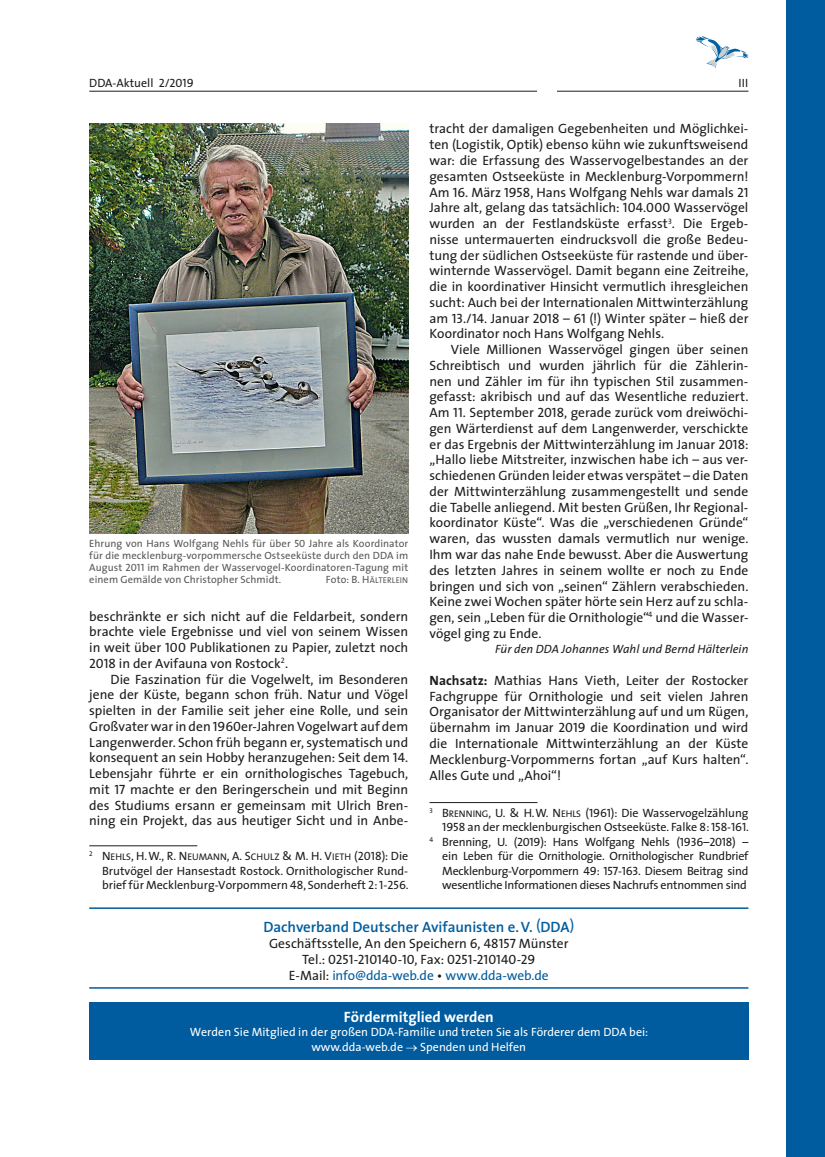
<style>
.page{position:relative;width:825px;height:1157px;background:#fff}
.page>*{position:absolute;margin:0;border:0;box-sizing:border-box;transform-origin:0 0}
.t1{font:600 15px "DDA Sans";letter-spacing:-.005em;color:#005c9e}
.t2{font:700 15px "DDA Sans";color:#fff}
.t3{font:500 13.5px/15.8px "DDA Sans";color:#1d1d1b;text-align:justify}
.t4{font:500 12px/14.4px "DDA Sans";letter-spacing:-.02em;color:#1d1d1b;text-align:right}
.t5{font:500 12px/14.4px "DDA Sans";color:#1d1d1b}
.t6{font:500 12px/14.4px "DDA Sans";color:#fff;text-align:center}
.t7{font:12px "DDA Sans Medium SC800";color:#1d1d1b}
.t8{font:italic 500 12px "DDA Sans";letter-spacing:.005em;color:#1d1d1b}
.t9{font:500 10.5px/12px "DDA Sans";letter-spacing:.005em;color:#575756;text-align:justify}
.t10{font:8.4px "DDA Sans Medium SC800";letter-spacing:.015em;color:#575756}
.s1{font-family:"DDA Sans";font-weight:500;font-size:10.5px}
.s2{font-size:10.5px}
.s3{font-size:9.6px}
.s4{font-family:"DDA Sans";font-weight:500}
.s5{font-weight:700}
.s6{font-family:"DDA Sans Medium SC800";font-weight:400}
.s7{font-family:"DDA Sans Medium SC800";font-weight:400;font-size:9.6px}
.s8{font-weight:500}
.s9{color:#005c9e}
</style>
<div class="page">
<hr style="left:89px;top:91px;width:659px;height:1px;background:#1d1d1b">
<div style="left:787px;top:0;width:38px;height:1157px;background:#005c9e"></div>
<svg style="left:696px;top:36px;width:52px;height:32px"></svg>
<div style="left:537px;top:85px;width:20px;height:9px;background:#fff"></div>
<hr style="left:89px;top:845px;width:108px;height:1px;background:#1d1d1b">
<hr style="left:429px;top:802px;width:108px;height:1px;background:#1d1d1b">
<img style="left:89px;top:123px;width:319px;height:410px">
<hr style="left:89px;top:907px;width:659px;height:2px;background:#005c9e">
<hr style="left:89px;top:987px;width:659px;height:1px;background:#005c9e">
<div style="left:89px;top:1002px;width:659px;height:57px;background:#005c9e"></div>
<p class="t5" style="left:89px;top:75px;width:106px">DDA-Aktuell 2/2019</p>
<p class="t4" style="left:738px;top:75px;width:11px">III</p>
<p class="t9" style="left:89px;top:537px;width:320px">Ehrung von Hans Wolfgang Nehls für über 50 Jahre als Koordinator für die mecklenburg-vorpommersche Ostseeküste durch den DDA im August 2011 im Rahmen der Wasservogel-Koordinatoren-Tagung mit einem Gemälde von Christopher Schmidt.</p>
<p class="t10" style="left:326px;top:573px;width:84px"><span class="s1">Foto: B.</span> <span class="s2">H</span>ÄLTERLEIN</p>
<p class="t3" style="left:89px;top:607px;width:320px">beschränkte er sich nicht auf die Feldarbeit, sondern brachte viele Ergebnisse und viel von seinem Wissen in weit über 100 Publikationen zu Papier, zuletzt noch 2018 in der Avifauna von Rostock<sup>2</sup>.</p>
<p class="t3" style="left:89px;top:670px;width:320px;text-indent:21px">Die Faszination für die Vogelwelt, im Besonderen jene der Küste, begann schon früh. Natur und Vögel spielten in der Familie seit jeher eine Rolle, und sein Großvater war in den 1960er-Jahren Vogelwart auf dem Langenwerder. Schon früh begann er, systematisch und konsequent an sein Hobby heranzugehen: Seit dem 14.<br>Lebensjahr führte er ein ornithologisches Tagebuch, mit 17 machte er den Beringerschein und mit Beginn des Studiums ersann er gemeinsam mit Ulrich Bren&shy;ning ein Projekt, das aus heutiger Sicht und in Anbe-</p>
<p class="t7" style="left:89px;top:846px;width:320px"><sup>2</sup> N <span class="s3">EH LS</span>, H.W., R. N <span class="s3">EUMANN</span>, A. S<span class="s3">CHU LZ</span> &amp; M. H. V<span class="s3">IETH</span> <span class="s4">(2018): Die</span></p>
<p class="t5" style="left:102px;top:863px;width:308px">Brutvögel der Hansestadt Rostock. Ornithologischer Rund&shy;brief für Mecklenburg-Vorpommern 48, Sonderheft 2: 1-256.</p>
<p class="t3" style="left:429px;top:121px;width:320px">tracht der damaligen Gegebenheiten und Möglichkei&shy;ten (Logistik, Optik) ebenso kühn wie zukunftsweisend war: die Erfassung des Wasservogelbestandes an der gesamten Ostseeküste in Mecklenburg-Vorpommern!<br>Am 16. März 1958, Hans Wolfgang Nehls war damals 21<br>Jahre alt, gelang das tatsächlich: 104.000 Wasservögel wurden an der Festlandsküste erfasst<sup>3</sup>. Die Ergeb&shy;nisse untermauerten eindrucksvoll die große Bedeu&shy;tung der südlichen Ostseeküste für rastende und über&shy;winternde Wasservögel. Damit begann eine Zeitreihe, die in koordinativer Hinsicht vermutlich ihresgleichen sucht: Auch bei der Internationalen Mittwinterzählung am 13./14. Januar 2018 – 61 (!) Winter später – hieß der Koordinator noch Hans Wolfgang Nehls.</p>
<p class="t3" style="left:429px;top:341px;width:320px;text-indent:21px">Viele Millionen Wasservögel gingen über seinen Schreibtisch und wurden jährlich für die Zählerin&shy;nen und Zähler im für ihn typischen Stil zusammen&shy;gefasst: akribisch und auf das Wesentliche reduziert.<br>Am 11. September 2018, gerade zurück vom dreiwöchi&shy;gen Wärterdienst auf dem Langenwerder, verschickte er das Ergebnis der Mittwinterzählung im Januar 2018: „Hallo liebe Mitstreiter, inzwischen habe ich – aus ver&shy;schiedenen Gründen leider etwas verspätet – die Daten der Mittwinterzählung zusammengestellt und sende die Tabelle anliegend. Mit besten Grüßen, Ihr Regional&shy;koordinator Küste“. Was die „verschiedenen Gründe“ waren, das wussten damals vermutlich nur wenige.<br>Ihm war das nahe Ende bewusst. Aber die Auswertung des letzten Jahres in seinem wollte er noch zu Ende bringen und sich von „seinen“ Zählern verabschieden.<br>Keine zwei Wochen später hörte sein Herz auf zu schla&shy;gen, sein „Leben für die Ornithologie“<sup>4</sup> und die Wasser&shy;vögel ging zu Ende.</p>
<p class="t8" style="left:495px;top:639px;width:255px">Für den DDA Johannes Wahl und Bernd Hälterlein</p>
<p class="t3" style="left:429px;top:672px;width:320px"><span class="s5">Nachsatz:</span> Mathias Hans Vieth, Leiter der Rostocker Fachgruppe für Ornithologie und seit vielen Jahren Organisator der Mittwinterzählung auf und um Rügen, übernahm im Januar 2019 die Koordination und wird die Internationale Mittwinterzählung an der Küste Mecklenburg-Vorpommerns fortan „auf Kurs halten“.<br>Alles Gute und „Ahoi“!</p>
<p class="t4" style="left:429px;top:805px;width:321px"><sup>3</sup> <span class="s6">B</span><span class="s7">RENNING</span>, U. &amp; H.W. <span class="s6">N</span> <span class="s7">EH LS</span> (1961): Die Wasservogelzählung 1958 an der mecklenburgischen Ostseeküste. Falke 8: 158-161.<br><sup>4</sup> Brenning, U. (2019): Hans Wolfgang Nehls (1936–2018) – ein Leben für die Ornithologie. Ornithologischer Rundbrief Mecklenburg-Vorpommern 49: 157-163. Diesem Beitrag sind wesentliche Informationen dieses Nachrufs entnommen sind</p>
<p class="t1" style="left:263px;top:914px;width:312px">Dachverband Deutscher Avifaunisten e.V. <span class="s8">(</span>DDŸ<span class="s8">)</span></p>
<p class="t3" style="left:269px;top:934px;width:301px;line-height:16.4px;text-align:center">Geschäftsstelle, An den Speichern 6, 48157 Münster<br>Tel.: 0251-210140-10, Fax: 0251-210140-29<br>E-Mail: <span class="s9">info@dda-web.de</span> • <span class="s9">www.dda-web.de</span></p>
<p class="t2" style="left:344px;top:1004px;width:151px">Fördermitglied werden</p>
<p class="t6" style="left:190px;top:1024px;width:460px">Werden Sie Mitglied in der großen DDA-Familie und treten Sie als Förderer dem DDA bei: www.dda-web.de → Spenden und Helfen</p>
</div>
